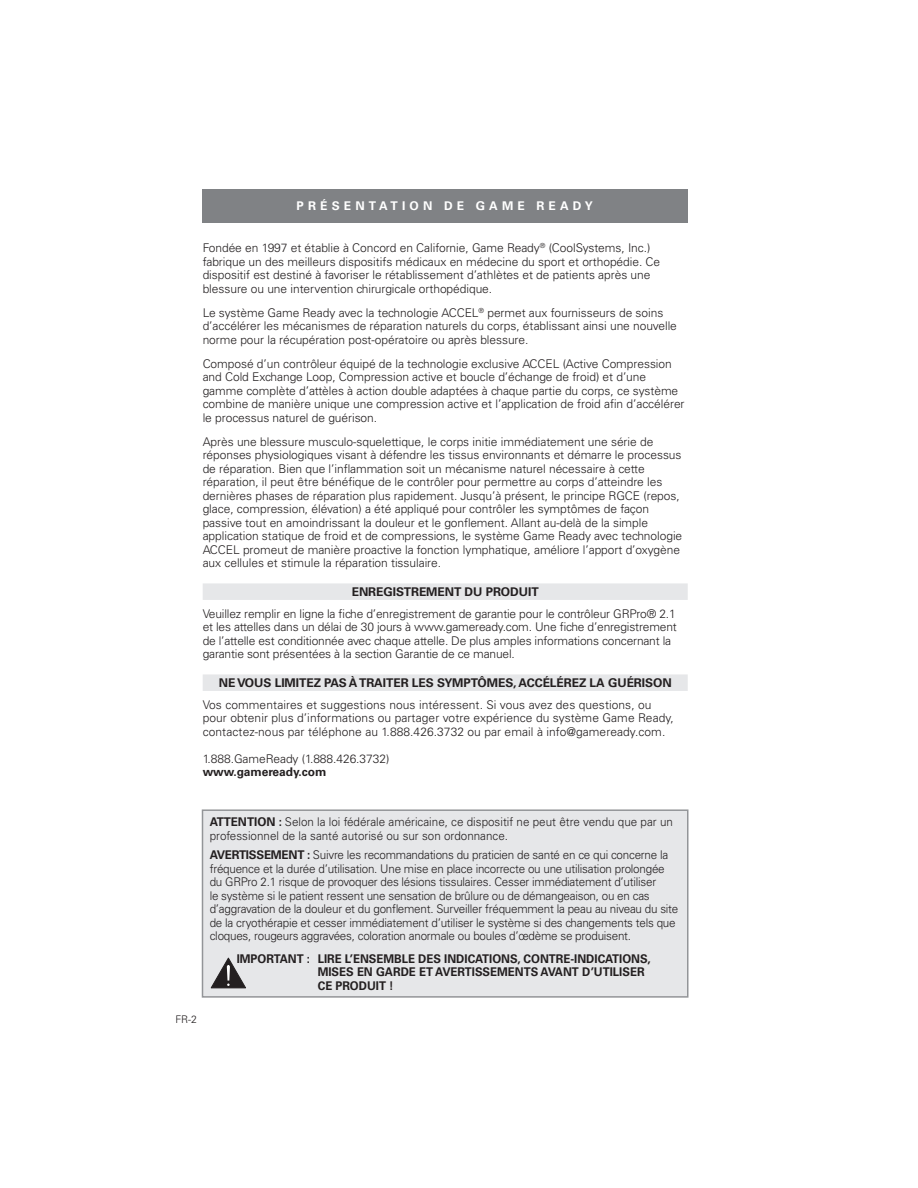
<style>
.page{position:relative;width:918px;height:1188px;background:#fff}
.page>*{position:absolute;margin:0;border:0;box-sizing:border-box;transform-origin:0 0}
.Text{font:300 12px/13.5px "Univers LT Std";letter-spacing:-.005em;color:#231f20}
.Text-2{font:700 12px/13.5px "Univers LT Std";color:#231f20;scale:.95 1}
.Subhead__all_caps{font:700 12px "Univers LT Std";letter-spacing:-.005em;color:#231f20}
.Page_header{font:700 12px "Univers LT Std";letter-spacing:.345em;color:#fff}
.Text-3{font:700 12px "Univers LT Std";color:#231f20}
.t1{font:300 10.5px "Univers LT Std";color:#231f20}
.s1{font-weight:700}
</style>
<div class="page">
<div style="left:203px;top:583px;width:485px;height:17px;background:#e6e7e9"></div>
<div style="left:203px;top:674px;width:485px;height:17px;background:#e6e7e9"></div>
<div style="left:202px;top:189px;width:486px;height:34px;background:#808285"></div>
<div style="left:202px;top:810px;width:486px;height:187px;background:#e6e7e9"></div>
<div style="left:202px;top:809px;width:486px;height:189px;border:2px solid #939598"></div>
<svg style="left:211px;top:958px;width:35px;height:30px"></svg>
<p class="Page_header" style="left:297px;top:199px;width:298px">PRÉSENTATION DE GAME READY</p>
<p class="Text" style="left:203px;top:241px;width:459px">Fondée en 1997 et établie à Concord en Californie, Game Ready<sup>®</sup> (CoolSystems, Inc.) fabrique un des meilleurs dispositifs médicaux en médecine du sport et orthopédie. Ce dispositif est destiné à favoriser le rétablissement d’athlètes et de patients après une blessure ou une intervention chirurgicale orthopédique.</p>
<p class="Text" style="left:203px;top:306px;width:476px">Le système Game Ready avec la technologie ACCEL<sup>®</sup> permet aux fournisseurs de soins d’accélérer les mécanismes de réparation naturels du corps, établissant ainsi une nouvelle norme pour la récupération post-opératoire ou après blessure.</p>
<p class="Text" style="left:203px;top:357px;width:483px">Composé d’un contrôleur équipé de la technologie exclusive ACCEL (Active Compression and Cold Exchange Loop, Compression active et boucle d’échange de froid) et d’une gamme complète d’attèles à action double adaptées à chaque partie du corps, ce système combine de manière unique une compression active et l’application de froid afin d’accélérer le processus naturel de guérison.</p>
<p class="Text" style="left:203px;top:435px;width:481px">Après une blessure musculo-squelettique, le corps initie immédiatement une série de réponses physiologiques visant à défendre les tissus environnants et démarre le processus de réparation. Bien que l’inflammation soit un mécanisme naturel nécessaire à cette réparation, il peut être bénéfique de le contrôler pour permettre au corps d’atteindre les dernières phases de réparation plus rapidement. Jusqu’à présent, le principe RGCE (repos, glace, compression, élévation) a été appliqué pour contrôler les symptômes de façon passive tout en amoindrissant la douleur et le gonflement. Allant au-delà de la simple application statique de froid et de compressions, le système Game Ready avec technologie ACCEL promeut de manière proactive la fonction lymphatique, améliore l’apport d’oxygène aux cellules et stimule la réparation tissulaire.</p>
<p class="Subhead__all_caps" style="left:352px;top:585px;width:188px">ENREGISTREMENT DU PRODUIT</p>
<p class="Text" style="left:203px;top:607px;width:476px">Veuillez remplir en ligne la fiche d’enregistrement de garantie pour le contrôleur GRPro® 2.1 et les attelles dans un délai de 30 jours à www.gameready.com. Une fiche d’enregistrement de l’attelle est conditionnée avec chaque attelle. De plus amples informations concernant la garantie sont présentées à la section Garantie de ce manuel.</p>
<p class="Subhead__all_caps" style="left:219px;top:676px;width:455px">NE VOUS LIMITEZ PAS À TRAITER LES SYMPTÔMES, ACCÉLÉREZ LA GUÉRISON</p>
<p class="Text" style="left:203px;top:698px;width:473px">Vos commentaires et suggestions nous intéressent. Si vous avez des questions, ou pour obtenir plus d’informations ou partager votre expérience du système Game Ready, contactez-nous par téléphone au 1.888.426.3732 ou par email à info@gameready.com.</p>
<p class="Text" style="left:203px;top:752px;width:188px">1.888.GameReady (1.888.426.3732)</p>
<p class="Text-3" style="left:203px;top:765px;width:125px">www.gameready.com</p>
<p class="t1" style="left:175px;top:1013px;width:23px">FR-2</p>
<p class="Text" style="left:210px;top:815px;width:465px"><span class="s1">ATTENTION :</span> Selon la loi fédérale américaine, ce dispositif ne peut être vendu que par un professionnel de la santé autorisé ou sur son ordonnance.</p>
<p class="Text" style="left:210px;top:848px;width:470px"><span class="s1">AVERTISSEMENT :</span> Suivre les recommandations du praticien de santé en ce qui concerne la fréquence et la durée d’utilisation. Une mise en place incorrecte ou une utilisation prolongée du GRPro 2.1 risque de provoquer des lésions tissulaires. Cesser immédiatement d’utiliser<br>le système si le patient ressent une sensation de brûlure ou de démangeaison, ou en cas d’aggravation de la douleur et du gonflement. Surveiller fréquemment la peau au niveau du site de la cryothérapie et cesser immédiatement d’utiliser le système si des changements tels que cloques, rougeurs aggravées, coloration anormale ou boules d’œdème se produisent.</p>
<p class="Text-2" style="left:318px;top:952px;width:352px;text-indent:-81px">IMPORTANT : LIRE L’ENSEMBLE DES INDICATIONS, CONTRE-INDICATIONS,<br>MISES EN GARDE ET AVERTISSEMENTS AVANT D’UTILISER<br>CE PRODUIT !</p>
</div>
